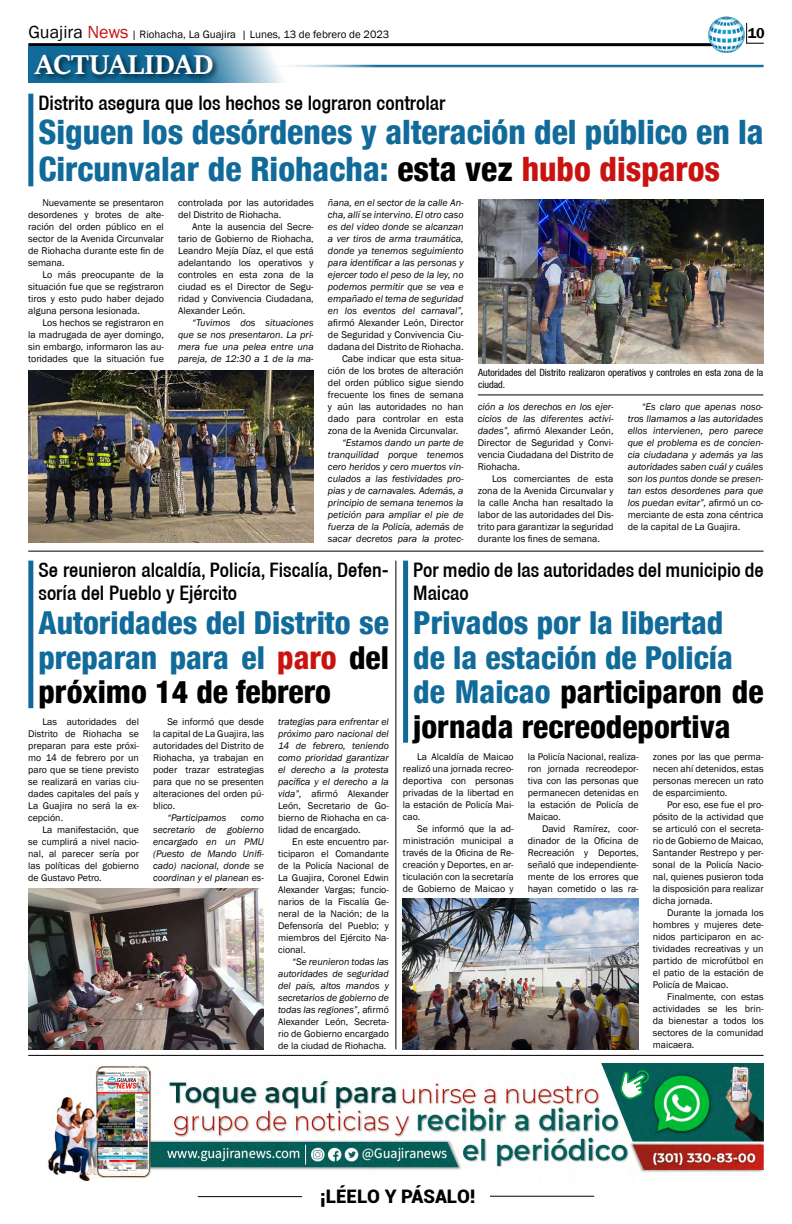
<style>
.page{position:relative;width:792px;height:1224px;background:#fff}
.page>*{position:absolute;margin:0;border:0;box-sizing:border-box;transform-origin:0 0}
.t1{font:800 condensed 33.6px/37px "Helvetica 87";color:#116b9a}
.t2{font:800 condensed 31.7px/34.9px "Helvetica 87";color:#116b9a;text-align:justify}
.t3{font:700 30px "Sitka Heading";color:#fff}
.t4{font:500 condensed 20px/23px "Helvetica 67";color:#000}
.t5{font:900 18.7px "Roboto";color:#000}
.t6{font:600 14.7px "Franklin Gothic";color:#000}
.t7{font:11px "Franklin Gothic";color:#000}
.t8{font:10px/12px "Franklin Gothic";color:#000;text-align:justify}
.t9{font:italic 10px/12px "Franklin Gothic";color:#000;text-align:justify}
.t10{font:condensed 10px/12px "Helvetica 57";color:#000}
.t11{font:9.9px/12px "Franklin Gothic";color:#000;text-align:justify}
.t12{font:italic 9.9px/12px "Franklin Gothic";color:#000;text-align:justify}
.s1{font-size:18px}
.s2{font-size:18px;color:#c91311}
.s3{color:#000}
.s4{color:#c91311}
.s5{font-style:italic}
.s6{font-style:normal}
</style>
<div class="page">
<hr style="left:198px;top:1196px;width:104px;height:1px;background:#000">
<hr style="left:490px;top:1196px;width:104px;height:1px;background:#000">
<hr style="left:28px;top:43px;width:688px;height:3px;background:#000">
<img style="left:708px;top:16px;width:37px;height:37px">
<svg style="left:746px;top:23px;width:18px;height:21px"></svg>
<svg style="left:28px;top:46px;width:275px;height:37px"></svg>
<div style="left:31px;top:52px;width:189px;height:30px;background:#000;opacity:.75"></div>
<hr style="left:264px;top:65px;width:500px;height:3px;background:#116b9a">
<hr style="left:28px;top:1055px;width:736px;height:1px;background:#000">
<hr style="left:395px;top:561px;width:1px;height:488px;background:#000">
<hr style="left:28px;top:551px;width:736px;height:1px;background:#000">
<img style="left:48px;top:1063px;width:716px;height:118px">
<svg style="left:620px;top:1069px;width:29px;height:32px"></svg>
<div style="left:28px;top:94px;width:5px;height:92px;background:#116b9a"></div>
<div style="left:28px;top:561px;width:5px;height:147px;background:#116b9a"></div>
<div style="left:403px;top:561px;width:5px;height:182px;background:#116b9a"></div>
<img style="left:478px;top:199px;width:286px;height:165px">
<img style="left:28px;top:371px;width:286px;height:171px">
<hr style="left:478px;top:394px;width:285px;height:1px;background:#000">
<img style="left:28px;top:889px;width:236px;height:160px">
<img style="left:403px;top:899px;width:236px;height:150px">
<p class="t7" style="left:28px;top:28px;width:363px"><span class="s1">Guajira</span> <span class="s2">News</span> | Riohacha, La Guajira | Lunes, 13 de febrero de 2023</p>
<h3 class="t6" style="left:748px;top:24px;width:19px">10</h3>
<h3 class="t3" style="left:35px;top:42px;width:179px">ACTUALIDAD</h3>
<h3 class="t4" style="left:39px;top:91px;width:408px">Distrito asegura que los hechos se lograron controlar</h3>
<h1 class="t1" style="left:39px;top:113px;width:727px">Siguen los desórdenes y alteración del público en la<br>Circunvalar de Riohacha: <span class="s3">esta vez</span> <span class="s4">hubo disparos</span></h1>
<p class="t8" style="left:28px;top:197px;width:137px;text-indent:14px">Nuevamente se presentaron desordenes y brotes de alte&shy;ración del orden público en el sector de la Avenida Circunvalar de Riohacha durante este fin de semana.</p>
<p class="t8" style="left:28px;top:269px;width:137px;text-indent:14px">Lo más preocupante de la situación fue que se registraron tiros y esto pudo haber dejado alguna persona lesionada.</p>
<p class="t8" style="left:28px;top:317px;width:137px;text-indent:14px">Los hechos se registraron en la madrugada de ayer domingo, sin embargo, informaron las au&shy;toridades que la situación fue</p>
<p class="t8" style="left:178px;top:197px;width:137px">controlada por las autoridades del Distrito de Riohacha.</p>
<p class="t8" style="left:178px;top:221px;width:137px;text-indent:14px">Ante la ausencia del Secre&shy;tario de Gobierno de Riohacha, Leandro Mejía Díaz, el que está adelantando los operativos y controles en esta zona de la ciudad es el Director de Segu&shy;ridad y Convivencia Ciudadana, Alexander León.</p>
<p class="t9" style="left:178px;top:317px;width:137px;text-indent:14px">“Tuvimos dos situaciones que se nos presentaron. La pri&shy;mera fue una pelea entre una pareja, de 12:30 a 1 de la ma-</p>
<p class="t9" style="left:328px;top:197px;width:137px">ñana, en el sector de la calle An&shy;cha, allí se intervino. El otro caso es del video donde se alcanzan a ver tiros de arma traumática, donde ya tenemos seguimiento para identificar a las personas y ejercer todo el peso de la ley, no podemos permitir que se vea e empañado el tema de seguridad en los eventos del carnaval”,</p>
<p class="t8" style="left:328px;top:317px;width:137px">afirmó Alexander León, Director</p>
<p class="t8" style="left:328px;top:329px;width:137px">de Seguridad y Convivencia Ciu-</p>
<p class="t8" style="left:328px;top:341px;width:137px">dadana del Distrito de Riohacha.</p>
<p class="t8" style="left:342px;top:353px;width:123px">Cabe indicar que esta situa-</p>
<p class="t8" style="left:328px;top:365px;width:137px">ción de los brotes de alteración</p>
<p class="t8" style="left:328px;top:377px;width:137px">del orden público sigue siendo</p>
<p class="t8" style="left:328px;top:389px;width:137px">frecuente los fines de semana</p>
<p class="t8" style="left:328px;top:401px;width:137px">y aún las autoridades no han</p>
<p class="t8" style="left:328px;top:413px;width:137px">dado para controlar en esta</p>
<p class="t8" style="left:328px;top:425px;width:132px">zona de la Avenida Circunvalar.</p>
<p class="t9" style="left:328px;top:437px;width:137px;text-indent:14px">“Estamos dando un parte de tranquilidad porque tenemos cero heridos y cero muertos vin&shy;culados a las festividades pro&shy;pias y de carnavales. Además, a principio de semana tenemos la petición para ampliar el pie de fuerza de la Policía, además de sacar decretos para la protec-</p>
<p class="t10" style="left:478px;top:366px;width:287px">Autoridades del Distrito realizaron operativos y controles en esta zona de la ciudad.</p>
<p class="t8" style="left:478px;top:401px;width:137px"><span class="s5">ción a los derechos en los ejer&shy;cicios de las diferentes activi&shy;dades”,</span> afirmó Alexander León, Director de Seguridad y Convi&shy;vencia Ciudadana del Distrito de Riohacha.</p>
<p class="t8" style="left:478px;top:473px;width:137px;text-indent:14px">Los comerciantes de esta zona de la Avenida Circunvalar y la calle Ancha han resaltado la labor de las autoridades del Dis&shy;trito para garantizar la seguridad durante los fines de semana.</p>
<p class="t9" style="left:628px;top:401px;width:137px;text-indent:14px">“Es claro que apenas noso&shy;tros llamamos a las autoridades ellos intervienen, pero parece que el problema es de concien&shy;cia ciudadana y además ya las autoridades saben cuál y cuáles son los puntos donde se presen&shy;tan estos desordenes para que los puedan evitar”, <span class="s6">afirmó un co&shy;merciante de esta zona céntrica de la capital de La Guajira.</span></p>
<h3 class="t4" style="left:39px;top:558px;width:352px">Se reunieron alcaldía, Policía, Fiscalía, Defen&shy;soría del Pueblo y Ejército</h3>
<h3 class="t4" style="left:413px;top:558px;width:352px">Por medio de las autoridades del municipio de<br>Maicao</h3>
<h2 class="t2" style="left:39px;top:604px;width:352px">Autoridades del Distrito se preparan para el <span class="s4">paro</span> <span class="s3">del próximo 14 de febrero</span></h2>
<h2 class="t2" style="left:413px;top:604px;width:352px;text-align:left">Privados por la libertad<br>de la estación de Policía de Maicao <span class="s3">participaron de jornada recreodeportiva</span></h2>
<p class="t11" style="left:153px;top:716px;width:112px;text-indent:14px">Se informó que desde la capital de La Guajira, las autoridades del Distrito de Riohacha, ya trabajan en poder trazar estrategias para que no se presenten alteraciones del orden pú&shy;blico.</p>
<p class="t12" style="left:167px;top:812px;width:60px">“Participamos</p>
<p class="t12" style="left:278px;top:716px;width:112px">trategias para enfrentar el próximo paro nacional del 14 de febrero, teniendo como prioridad garantizar el derecho a la protesta pacífica y el derecho a la vida”, <span class="s6">afirmó Alexander León, Secretario de Go&shy;bierno de Riohacha en ca&shy;lidad de encargado.</span></p>
<p class="t11" style="left:278px;top:836px;width:112px;text-indent:14px">En este encuentro par&shy;ticiparon el Comandante de la Policía Nacional de La Guajira, Coronel Edwin Alexander Vargas; funcio&shy;narios de la Fiscalía Ge&shy;neral de la Nación; de la Defensoría del Pueblo; y miembros del Ejército Na&shy;cional.</p>
<p class="t12" style="left:278px;top:956px;width:112px;text-indent:14px">“Se reunieron todas las autoridades de seguridad del país, altos mandos y secretarios de gobierno de todas las regiones”, <span class="s6">afirmó Alexander León, Secreta&shy;rio de Gobierno encargado de la ciudad de Riohacha.</span></p>
<p class="t11" style="left:28px;top:716px;width:112px;text-indent:14px">Las autoridades del Distrito de Riohacha se preparan para este próxi&shy;mo 14 de febrero por un paro que se tiene previsto se realizará en varias ciu&shy;dades capitales del país y La Guajira no será la ex&shy;cepción.</p>
<p class="t11" style="left:28px;top:824px;width:112px;text-indent:14px">La manifestación, que se cumplirá a nivel nacio&shy;nal, al parecer sería por las políticas del gobierno de Gustavo Petro.</p>
<p class="t11" style="left:403px;top:751px;width:112px;text-indent:14px">La Alcaldía de Maicao realizó una jornada recreo&shy;deportiva con personas privadas de la libertad en la estación de Policía Mai&shy;cao.</p>
<p class="t11" style="left:403px;top:823px;width:112px;text-indent:14px">Se informó que la ad&shy;ministración municipal a través de la Oficina de Re&shy;creación y Deportes, en ar&shy;ticulación con la secretaría de Gobierno de Maicao y</p>
<p class="t11" style="left:528px;top:751px;width:112px">la Policía Nacional, realiza&shy;ron jornada recreodepor&shy;tiva con las personas que permanecen detenidas en la estación de Policía de Maicao.</p>
<p class="t11" style="left:528px;top:823px;width:112px;text-indent:14px">David Ramírez, coor&shy;dinador de la Oficina de Recreación y Deportes, señaló que independiente&shy;mente de los errores que hayan cometido o las ra-</p>
<p class="t11" style="left:653px;top:751px;width:112px">zones por las que perma&shy;necen ahí detenidos, estas personas merecen un rato de esparcimiento.</p>
<p class="t11" style="left:653px;top:799px;width:112px;text-indent:14px">Por eso, ese fue el pro&shy;pósito de la actividad que se articuló con el secreta&shy;rio de Gobierno de Maicao, Santander Restrepo y per&shy;sonal de la Policía Nacio&shy;nal, quienes pusieron toda la disposición para realizar dicha jornada.</p>
<p class="t11" style="left:653px;top:907px;width:112px;text-indent:14px">Durante la jornada los hombres y mujeres dete&shy;nidos participaron en ac&shy;tividades recreativas y un partido de microfútbol en el patio de la estación de Policía de Maicao.</p>
<p class="t11" style="left:653px;top:991px;width:112px;text-indent:14px">Finalmente, con estas actividades se les brin&shy;da bienestar a todos los sectores de la comunidad maicaera.</p>
<p class="t12" style="left:153px;top:812px;width:112px;text-indent:88px">como secretario de gobierno encargado en un PMU (Puesto de Mando Unifi&shy;cado) nacional, donde se coordinan y el planean es-</p>
<h3 class="t5" style="left:320px;top:1183px;width:157px">¡LÉELO Y PÁSALO!</h3>
</div>
